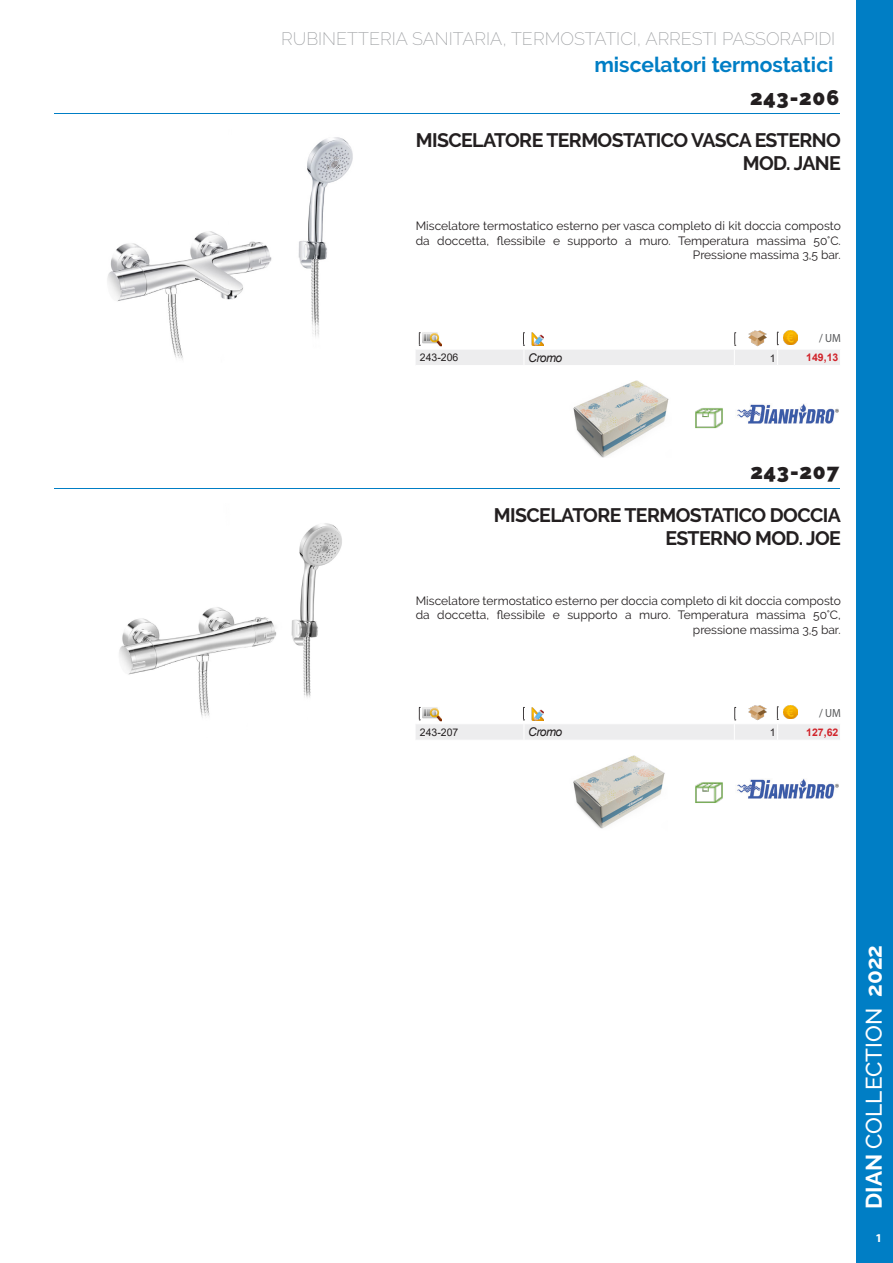
<style>
.page{position:relative;width:893px;height:1263px;background:#fff}
.page>*{position:absolute;margin:0;border:0;box-sizing:border-box;transform-origin:0 0}
.t1{font:500 22.5px "Raleway";color:#fff}
.t2{font:700 21px "Raleway";color:#007ec5}
.t3{font:900 21px "Raleway";letter-spacing:.04em;color:#231f20}
.t4{font:700 19.5px/23.4px "Raleway";letter-spacing:-.03em;color:#231f20;text-align:right}
.Header_Reparto{font:200 18px "Raleway";color:#9d9fa2}
.t5{font:12px/14.4px "Raleway";color:#231f20;text-align:right}
.t6{font:italic 12px "Arial";letter-spacing:-.04em;color:#231f20}
.t7{font:700 12px "Myriad Pro";color:#fff}
.t8{font:11.85px "Myriad Pro";color:#545557;scale:.92 1}
.t9{font:10.5px "Arial";color:#231f20}
.t10{font:700 10.5px "Arial";color:#d1232a}
.s1{font-weight:700}
</style>
<div class="page">
<div style="left:856px;top:0;width:37px;height:1263px;background:#007ec5"></div>
<hr style="left:54px;top:113px;width:786px;height:1px;background:#007ec5">
<svg style="left:416px;top:331px;width:424px;height:34px"></svg>
<img style="left:695px;top:408px;width:28px;height:21px">
<img style="left:573px;top:381px;width:96px;height:76px">
<img style="left:737px;top:404px;width:102px;height:20px">
<img style="left:107px;top:137px;width:246px;height:223px">
<hr style="left:54px;top:488px;width:786px;height:1px;background:#007ec5">
<img style="left:752px;top:705px;width:11px;height:2px">
<img style="left:785px;top:705px;width:11px;height:2px">
<svg style="left:416px;top:707px;width:424px;height:33px"></svg>
<img style="left:695px;top:782px;width:28px;height:21px">
<img style="left:573px;top:755px;width:92px;height:74px">
<img style="left:737px;top:779px;width:102px;height:19px">
<img style="left:119px;top:523px;width:223px;height:195px">
<p class="Header_Reparto" style="left:281px;top:28px;width:556px">RUBINETTERIA SANITARIA, TERMOSTATICI, ARRESTI PASSORAPIDI</p>
<p class="t2" style="left:594px;top:53px;width:241px">miscelatori termostatici</p>
<p class="t3" style="left:750px;top:85px;width:91px">243-206</p>
<p class="t4" style="left:416px;top:128px;width:427px">MISCELATORE TERMOSTATICO VASCA ESTERNO<br>MOD. JANE</p>
<p class="t5" style="left:416px;top:219px;width:427px">Miscelatore termostatico esterno per vasca completo di kit doccia composto da doccetta, flessibile e supporto a muro. Temperatura massima 50°C.<br>Pressione massima 3,5 bar.</p>
<p class="t8" style="left:819px;top:331px;width:25px">/ UM</p>
<p class="t9" style="left:420px;top:350px;width:40px">243-206</p>
<p class="t6" style="left:528px;top:350px;width:36px">Cromo</p>
<p class="t9" style="left:770px;top:351px;width:7px">1</p>
<p class="t10" style="left:806px;top:350px;width:34px">149,13</p>
<p class="t3" style="left:750px;top:460px;width:90px">243-207</p>
<p class="t4" style="left:494px;top:503px;width:349px">MISCELATORE TERMOSTATICO DOCCIA<br>ESTERNO MOD. JOE</p>
<p class="t5" style="left:416px;top:593px;width:427px">Miscelatore termostatico esterno per doccia completo di kit doccia composto da doccetta, flessibile e supporto a muro. Temperatura massima 50°C, pressione massima 3,5 bar.</p>
<p class="t8" style="left:819px;top:705px;width:25px">/ UM</p>
<p class="t9" style="left:420px;top:725px;width:40px">243-207</p>
<p class="t6" style="left:528px;top:724px;width:36px">Cromo</p>
<p class="t9" style="left:770px;top:725px;width:7px">1</p>
<p class="t10" style="left:806px;top:725px;width:34px">127,62</p>
<p class="t1" style="left:861px;top:1209px;width:265px;rotate:-90deg"><span class="s1">DIAN</span> COLLECTION <span class="s1">2022</span></p>
<p class="t7" style="left:876px;top:1230px;width:8px">1</p>
</div>
